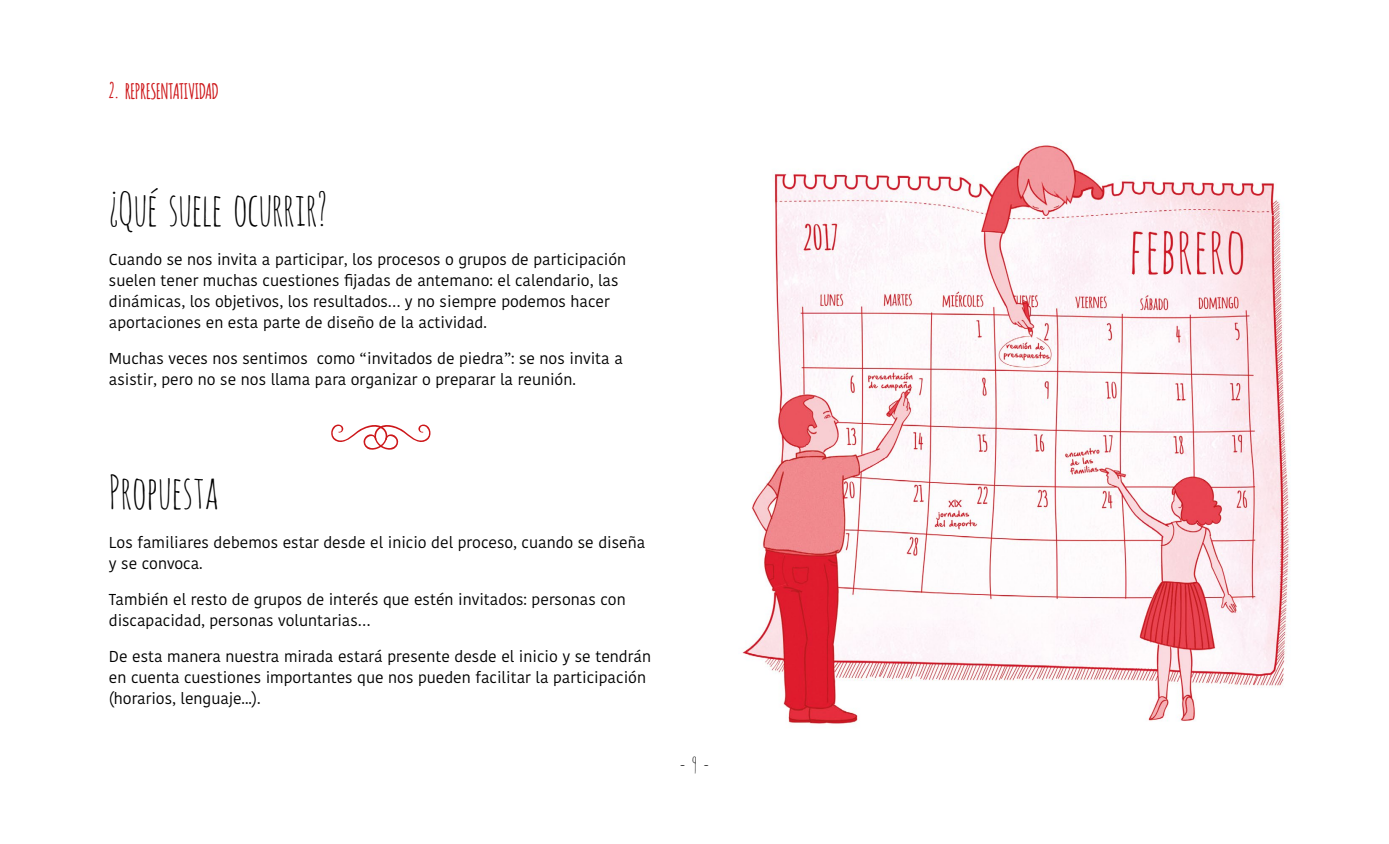
<style>
.page{position:relative;width:1389px;height:844px;background:#fff}
.page>*{position:absolute;margin:0;border:0;box-sizing:border-box;transform-origin:0 0}
.t1{font:45.5px "Amatic SC";letter-spacing:-.02em;color:#000}
.t2{font:700 21px "Amatic";color:#cd171a}
.t3{font:15.75px/21px "Kohinoor Bangla";color:#000}
</style>
<div class="page">
<svg style="left:331px;top:424px;width:100px;height:26px"></svg>
<img style="left:742px;top:143px;width:548px;height:581px">
<h2 class="t2" style="left:109px;top:76px;width:111px">2. REPRESENTATIVIDAD</h2>
<h1 class="t1" style="left:109px;top:179px;width:220px">¿Qué suele ocurrir?</h1>
<p class="t3" style="left:109px;top:248px;width:519px">Cuando se nos invita a participar, los procesos o grupos de participación suelen tener muchas cuestiones fijadas de antemano: el calendario, las dinámicas, los objetivos, los resultados… y no siempre podemos hacer aportaciones en esta parte de diseño de la actividad.</p>
<p class="t3" style="left:109px;top:347px;width:516px">Muchas veces nos sentimos como “invitados de piedra”: se nos invita a asistir, pero no se nos llama para organizar o preparar la reunión.</p>
<h1 class="t1" style="left:109px;top:462px;width:112px">Propuesta</h1>
<p class="t3" style="left:109px;top:531px;width:538px">Los familiares debemos estar desde el inicio del proceso, cuando se diseña y se convoca.</p>
<p class="t3" style="left:109px;top:588px;width:518px">También el resto de grupos de interés que estén invitados: personas con discapacidad, personas voluntarias…</p>
<p class="t3" style="left:109px;top:645px;width:544px">De esta manera nuestra mirada estará presente desde el inicio y se tendrán en cuenta cuestiones importantes que nos pueden facilitar la participación (horarios, lenguaje...).</p>
</div>
